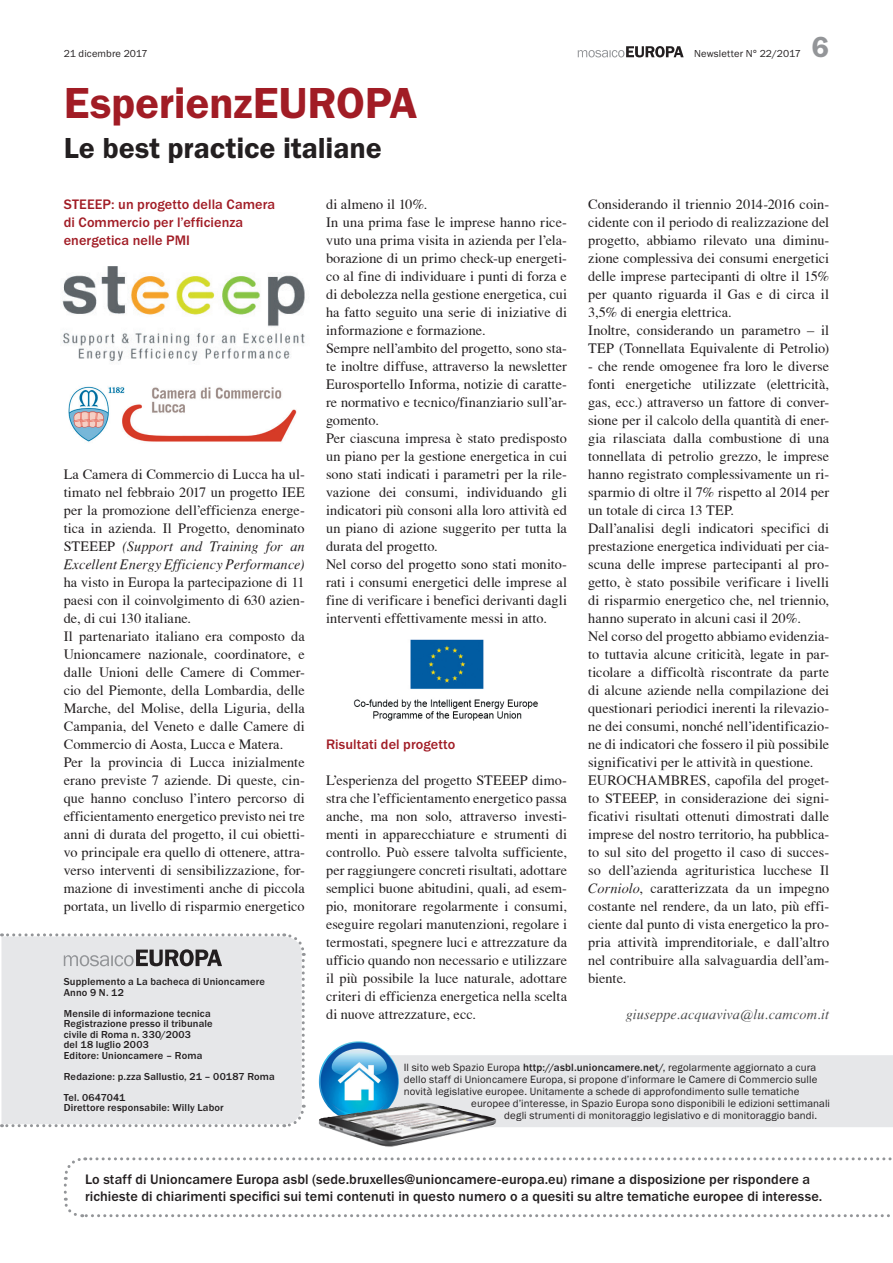
<style>
.page{position:relative;width:893px;height:1263px;background:#fff}
.page>*{position:absolute;margin:0;border:0;box-sizing:border-box;transform-origin:0 0}
.t1{font:600 45px "Franklin Gothic Itc T";letter-spacing:-.005em;color:#a11c25}
.t2{font:600 30px "Franklin Gothic Itc T";color:#231f20}
.t3{font:600 30px "Franklin Gothic Itc T";color:#939598}
.t4{font:14.25px/18px "T Acc LAD";letter-spacing:.005em;color:#231f20}
.t5{font:500 14.25px/17.1px "Franklin Gothic Itc T";letter-spacing:.005em;color:#231f20}
.t6{font:500 14.25px/18px "Franklin Gothic Itc T";letter-spacing:.005em;color:#a11c25}
.t7{font:14.25px/18px "T Acc LAD Italic";letter-spacing:.005em;color:#231f20}
.t8{font:14.25px "T Acc LAD Italic";letter-spacing:.005em;color:#4b4c4d}
.t9{font:10.95px "Franklin Gothic Itc T";letter-spacing:.015em;color:#231f20}
.t10{font:500 10.5px/10.5px "Franklin Gothic Itc T";letter-spacing:.015em;color:#231f20}
.t11{font:10.5px "Franklin Gothic Itc T";letter-spacing:.01em;color:#231f20}
.s1{font-family:"T Acc LAD Italic"}
.s2{font-family:"T Acc LAD"}
.s3{font-weight:500}
</style>
<div class="page">
<svg style="left:578px;top:46px;width:106px;height:11px"></svg>
<svg style="left:64px;top:1198px;width:826px;height:20px"></svg>
<svg style="left:63px;top:1157px;width:829px;height:35px"></svg>
<svg style="left:1px;top:933px;width:305px;height:195px;background:#e2e3e5"></svg>
<img style="left:62px;top:266px;width:243px;height:98px">
<img style="left:353px;top:640px;width:185px;height:80px">
<div style="left:390px;top:1055px;width:503px;height:72px;background:#e6e7e9"></div>
<img style="left:319px;top:1041px;width:80px;height:80px;border-radius:40px">
<img style="left:319px;top:1103px;width:177px;height:44px">
<img style="left:69px;top:386px;width:227px;height:56px">
<p class="t11" style="left:64px;top:48px;width:86px">21 dicembre 2017</p>
<p class="t11" style="left:694px;top:48px;width:108px">Newsletter N° 22/2017</p>
<h2 class="t3" style="left:812px;top:30px;width:19px">6</h2>
<h1 class="t1" style="left:64px;top:77px;width:355px">EsperienzEUROPA</h1>
<h2 class="t2" style="left:64px;top:131px;width:319px">Le best practice italiane</h2>
<p class="t4" style="left:326px;top:195px;width:242px">di almeno il 10%.<br>In una prima fase le imprese hanno rice&shy;vuto una prima visita in azienda per l’ela&shy;borazione di un primo check-up energeti&shy;co al fine di individuare i punti di forza e di debolezza nella gestione energetica, cui ha fatto seguito una serie di iniziative di informazione e formazione.<br>Sempre nell’ambito del progetto, sono sta&shy;te inoltre diffuse, attraverso la newsletter Eurosportello Informa, notizie di caratte&shy;re normativo e tecnico/finanziario sull’ar&shy;gomento.<br>Per ciascuna impresa è stato predisposto un piano per la gestione energetica in cui sono stati indicati i parametri per la rile&shy;vazione dei consumi, individuando gli indicatori più consoni alla loro attività ed un piano di azione suggerito per tutta la durata del progetto.<br>Nel corso del progetto sono stati monito&shy;rati i consumi energetici delle imprese al fine di verificare i benefici derivanti dagli interventi effettivamente messi in atto.</p>
<p class="t4" style="left:588px;top:195px;width:242px">Considerando il triennio 2014-2016 coin&shy;cidente con il periodo di realizzazione del progetto, abbiamo rilevato una diminu&shy;zione complessiva dei consumi energetici delle imprese partecipanti di oltre il 15% per quanto riguarda il Gas e di circa il 3,5% di energia elettrica.<br>Inoltre, considerando un parametro – il TEP (Tonnellata Equivalente di Petrolio)</p>
<p class="t4" style="left:588px;top:357px;width:242px">- che rende omogenee fra loro le diverse fonti energetiche utilizzate (elettricità, gas, ecc.) attraverso un fattore di conver&shy;sione per il calcolo della quantità di ener&shy;gia rilasciata dalla combustione di una tonnellata di petrolio grezzo, le imprese hanno registrato complessivamente un ri&shy;sparmio di oltre il 7% rispetto al 2014 per un totale di circa 13 TEP.<br>Dall’analisi degli indicatori specifici di prestazione energetica individuati per cia&shy;scuna delle imprese partecipanti al pro&shy;getto, è stato possibile verificare i livelli di risparmio energetico che, nel triennio, hanno superato in alcuni casi il 20%.<br>Nel corso del progetto abbiamo evidenzia&shy;to tuttavia alcune criticità, legate in par&shy;ticolare a difficoltà riscontrate da parte di alcune aziende nella compilazione dei questionari periodici inerenti la rilevazio&shy;ne dei consumi, nonché nell’identificazio&shy;ne di indicatori che fossero il più possibile significativi per le attività in questione.<br>EUROCHAMBRES, capofila del proget&shy;to STEEEP, in considerazione dei signi&shy;ficativi risultati ottenuti dimostrati dalle imprese del nostro territorio, ha pubblica&shy;to sul sito del progetto il caso di succes&shy;so dell’azienda agrituristica lucchese Il <span class="s1">Corniolo</span>, caratterizzata da un impegno costante nel rendere, da un lato, più effi&shy;ciente dal punto di vista energetico la pro&shy;pria attività imprenditoriale, e dall’altro nel contribuire alla salvaguardia dell’am&shy;biente.</p>
<p class="t8" style="left:626px;top:1006px;width:205px">giuseppe.acquaviva@lu.camcom.it</p>
<p class="t6" style="left:64px;top:195px;width:213px">STEEEP: un progetto della Camera di Commercio per l’efficienza energetica nelle PMI</p>
<p class="t4" style="left:64px;top:465px;width:242px;text-align:justify">La Camera di Commercio di Lucca ha ul&shy;timato nel febbraio 2017 un progetto IEE per la promozione dell’efficienza energe&shy;tica in azienda. Il Progetto, denominato</p>
<p class="t7" style="left:64px;top:537px;width:242px"><span class="s2">STEEEP</span> (Support and Training for an<br>Excellent Energy Efficiency Performance)</p>
<p class="t4" style="left:64px;top:573px;width:242px">ha visto in Europa la partecipazione di 11 paesi con il coinvolgimento di 630 azien&shy;de, di cui 130 italiane.<br>Il partenariato italiano era composto da Unioncamere nazionale, coordinatore, e dalle Unioni delle Camere di Commer&shy;cio del Piemonte, della Lombardia, delle Marche, del Molise, della Liguria, della Campania, del Veneto e dalle Camere di Commercio di Aosta, Lucca e Matera.<br>Per la provincia di Lucca inizialmente erano previste 7 aziende. Di queste, cin&shy;que hanno concluso l’intero percorso di efficientamento energetico previsto nei tre anni di durata del progetto, il cui obietti&shy;vo principale era quello di ottenere, attra&shy;verso interventi di sensibilizzazione, for&shy;mazione di investimenti anche di piccola portata, un livello di risparmio energetico</p>
<p class="t6" style="left:326px;top:735px;width:131px">Risultati del progetto</p>
<p class="t4" style="left:326px;top:771px;width:242px;text-align:justify">L’esperienza del progetto STEEEP dimo&shy;stra che l’efficientamento energetico passa anche, ma non solo, attraverso investi&shy;menti in apparecchiature e strumenti di controllo. Può essere talvolta sufficiente, per raggiungere concreti risultati, adottare semplici buone abitudini, quali, ad esem&shy;pio, monitorare regolarmente i consumi, eseguire regolari manutenzioni, regolare i termostati, spegnere luci e attrezzature da ufficio quando non necessario e utilizzare il più possibile la luce naturale, adottare criteri di efficienza energetica nella scelta di nuove attrezzature, ecc.</p>
<p class="t10" style="left:64px;top:976px;width:203px">Supplemento a La bacheca di Unioncamere<br>Anno 9 N. 12</p>
<p class="t10" style="left:64px;top:1008px;width:150px">Mensile di informazione tecnica<br>Registrazione presso il tribunale civile di Roma n. 330/2003<br>del 18 luglio 2003<br>Editore: Unioncamere – Roma</p>
<p class="t10" style="left:64px;top:1065px;width:213px;line-height:21px">Redazione: p.zza Sallustio, 21 – 00187 Roma<br>Tel. 0647041</p>
<p class="t10" style="left:64px;top:1102px;width:161px">Direttore responsabile: Willy Labor</p>
<p class="t9" style="left:404px;top:1060px;width:414px">Il sito web Spazio Europa <span class="s3">http://asbl.unioncamere.net/</span>, regolarmente aggiornato a cura</p>
<p class="t9" style="left:404px;top:1072px;width:415px">dello staff di Unioncamere Europa, si propone d’informare le Camere di Commercio sulle</p>
<p class="t9" style="left:404px;top:1084px;width:397px">novità legislative europee. Unitamente a schede di approfondimento sulle tematiche</p>
<p class="t9" style="left:471px;top:1096px;width:360px">europee d’interesse, in Spazio Europa sono disponibili le edizioni settimanali</p>
<p class="t9" style="left:504px;top:1109px;width:314px">degli strumenti di monitoraggio legislativo e di monitoraggio bandi.</p>
<p class="t5" style="left:85px;top:1171px;width:739px">Lo staff di Unioncamere Europa asbl (sede.bruxelles@unioncamere-europa.eu) rimane a disposizione per rispondere a richieste di chiarimenti specifici sui temi contenuti in questo numero o a quesiti su altre tematiche europee di interesse.</p>
</div>
